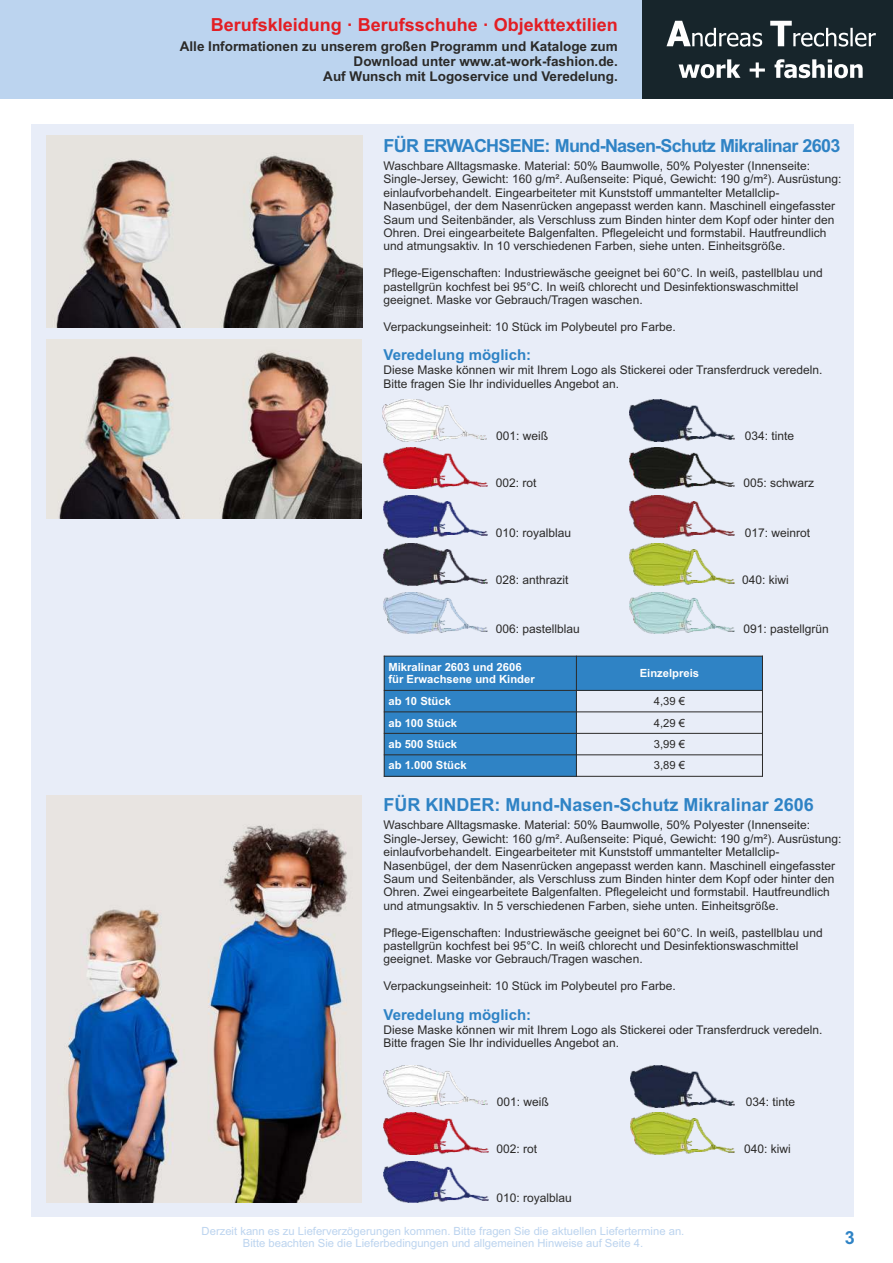
<style>
.page{position:relative;width:893px;height:1263px;background:#fff}
.page>*{position:absolute;margin:0;border:0;box-sizing:border-box;transform-origin:0 0}
.t1{font:700 18px "Arial";letter-spacing:-.04em;color:#2f83c5}
.t2{font:700 18px "Arial";color:#e31e24}
.t3{font:700 18px "Arial";color:#2f83c5}
.t4{font:700 15px "Arial";color:#2f83c5}
.t5{font:700 13.5px/15.1px "Arial";color:#2b2a29;text-align:right}
.t6{font:12px/13.4px "Arial";color:#2b2a29}
.t7{font:11.25px "Arial";color:#bcd4ef}
.t8{font:700 11.25px/12.6px "Arial";color:#fefefe}
.t9{font:11.25px "Arial";color:#2b2a29}
</style>
<div class="page">
<div style="left:32px;top:124px;width:822px;height:1092px;background:#e8edf8"></div>
<div style="left:0;top:0;width:893px;height:99px;background:#bcd4ef"></div>
<div style="left:642px;top:0;width:251px;height:99px;background:#17252b"></div>
<svg style="left:666px;top:21px;width:210px;height:57px"></svg>
<img style="left:47px;top:135px;width:315px;height:192px">
<img style="left:47px;top:339px;width:315px;height:180px">
<div style="left:384px;top:656px;width:192px;height:34px;background:#2f83c5"></div>
<div style="left:576px;top:656px;width:186px;height:34px;background:#2f83c5"></div>
<div style="left:384px;top:690px;width:192px;height:22px;background:#2f83c5"></div>
<div style="left:384px;top:712px;width:192px;height:21px;background:#2f83c5"></div>
<div style="left:384px;top:733px;width:192px;height:22px;background:#2f83c5"></div>
<div style="left:384px;top:755px;width:192px;height:21px;background:#2f83c5"></div>
<hr style="left:384px;top:656px;width:1px;height:121px;background:#2b2a29">
<hr style="left:576px;top:656px;width:1px;height:121px;background:#2b2a29">
<hr style="left:762px;top:656px;width:1px;height:121px;background:#2b2a29">
<hr style="left:384px;top:776px;width:379px;height:1px;background:#2b2a29">
<hr style="left:384px;top:754px;width:379px;height:1px;background:#2b2a29">
<hr style="left:384px;top:733px;width:379px;height:1px;background:#2b2a29">
<hr style="left:384px;top:711px;width:379px;height:1px;background:#2b2a29">
<hr style="left:384px;top:690px;width:379px;height:1px;background:#2b2a29">
<hr style="left:384px;top:656px;width:379px;height:1px;background:#2b2a29">
<img style="left:383px;top:400px;width:104px;height:41px">
<img style="left:630px;top:400px;width:104px;height:42px">
<img style="left:383px;top:447px;width:104px;height:42px">
<img style="left:630px;top:447px;width:104px;height:42px">
<img style="left:383px;top:496px;width:104px;height:41px">
<img style="left:630px;top:496px;width:104px;height:41px">
<img style="left:383px;top:544px;width:104px;height:41px">
<img style="left:383px;top:592px;width:104px;height:42px">
<img style="left:630px;top:592px;width:104px;height:42px">
<img style="left:630px;top:544px;width:104px;height:41px">
<img style="left:47px;top:795px;width:315px;height:407px">
<img style="left:383px;top:1065px;width:105px;height:42px">
<img style="left:631px;top:1065px;width:104px;height:42px">
<img style="left:384px;top:1113px;width:104px;height:41px">
<img style="left:384px;top:1161px;width:104px;height:42px">
<img style="left:630px;top:1113px;width:105px;height:41px">
<p class="t2" style="left:211px;top:18px;width:409px">Berufskleidung · Berufsschuhe · Objekttextilien</p>
<p class="t5" style="left:180px;top:40px;width:440px">Alle Informationen zu unserem großen Programm und Kataloge zum<br>Download unter www.at-work-fashion.de.</p>
<p class="t5" style="left:323px;top:70px;width:296px">Auf Wunsch mit Logoservice und Veredelung.</p>
<p class="t1" style="left:384px;top:139px;width:458px">FÜR ERWACHSENE: Mund-Nasen-Schutz Mikralinar 2603</p>
<p class="t6" style="left:384px;top:160px;width:459px">Waschbare Alltagsmaske. Material: 50% Baumwolle, 50% Polyester (Innenseite:<br>Single-Jersey, Gewicht: 160 g/m². Außenseite: Piqué, Gewicht: 190 g/m²). Ausrüstung: einlaufvorbehandelt. Eingearbeiteter mit Kunststoff ummantelter Metallclip-Nasenbügel, der dem Nasenrücken angepasst werden kann. Maschinell eingefasster Saum und Seitenbänder, als Verschluss zum Binden hinter dem Kopf oder hinter den Ohren. Drei eingearbeitete Balgenfalten. Pflegeleicht und formstabil. Hautfreundlich und atmungsaktiv. In 10 verschiedenen Farben, siehe unten. Einheitsgröße.</p>
<p class="t6" style="left:384px;top:267px;width:441px">Pflege-Eigenschaften: Industriewäsche geeignet bei 60°C. In weiß, pastellblau und pastellgrün kochfest bei 95°C. In weiß chlorecht und Desinfektionswaschmittel geeignet. Maske vor Gebrauch/Tragen waschen.</p>
<p class="t6" style="left:384px;top:321px;width:294px">Verpackungseinheit: 10 Stück im Polybeutel pro Farbe.</p>
<p class="t6" style="left:384px;top:365px;width:440px">Diese Maske können wir mit Ihrem Logo als Stickerei oder Transferdruck veredeln.<br>Bitte fragen Sie Ihr individuelles Angebot an.</p>
<p class="t4" style="left:384px;top:349px;width:149px">Veredelung möglich:</p>
<p class="t6" style="left:496px;top:431px;width:54px">001: weiß</p>
<p class="t6" style="left:745px;top:431px;width:51px">034: tinte</p>
<p class="t6" style="left:496px;top:477px;width:42px">002: rot</p>
<p class="t6" style="left:743px;top:477px;width:72px">005: schwarz</p>
<p class="t6" style="left:496px;top:527px;width:77px">010: royalblau</p>
<p class="t6" style="left:745px;top:527px;width:67px">017: weinrot</p>
<p class="t6" style="left:496px;top:574px;width:74px">028: anthrazit</p>
<p class="t6" style="left:742px;top:574px;width:48px">040: kiwi</p>
<p class="t6" style="left:496px;top:623px;width:86px">006: pastellblau</p>
<p class="t6" style="left:743px;top:623px;width:87px">091: pastellgrün</p>
<p class="t8" style="left:388px;top:662px;width:148px">Mikralinar 2603 und 2606 für Erwachsene und Kinder</p>
<p class="t8" style="left:640px;top:668px;width:61px">Einzelpreis</p>
<p class="t8" style="left:388px;top:696px;width:64px">ab 10 Stück</p>
<p class="t9" style="left:654px;top:697px;width:33px">4,39 €</p>
<p class="t8" style="left:388px;top:717px;width:70px">ab 100 Stück</p>
<p class="t9" style="left:654px;top:718px;width:33px">4,29 €</p>
<p class="t8" style="left:388px;top:739px;width:70px">ab 500 Stück</p>
<p class="t9" style="left:654px;top:740px;width:33px">3,99 €</p>
<p class="t8" style="left:388px;top:760px;width:80px">ab 1.000 Stück</p>
<p class="t9" style="left:654px;top:761px;width:33px">3,89 €</p>
<p class="t3" style="left:384px;top:798px;width:432px">FÜR KINDER: Mund-Nasen-Schutz Mikralinar 2606</p>
<p class="t6" style="left:384px;top:819px;width:459px">Waschbare Alltagsmaske. Material: 50% Baumwolle, 50% Polyester (Innenseite:<br>Single-Jersey, Gewicht: 160 g/m². Außenseite: Piqué, Gewicht: 190 g/m²). Ausrüstung: einlaufvorbehandelt. Eingearbeiteter mit Kunststoff ummantelter Metallclip-Nasenbügel, der dem Nasenrücken angepasst werden kann. Maschinell eingefasster Saum und Seitenbänder, als Verschluss zum Binden hinter dem Kopf oder hinter den Ohren. Zwei eingearbeitete Balgenfalten. Pflegeleicht und formstabil. Hautfreundlich und atmungsaktiv. In 5 verschiedenen Farben, siehe unten. Einheitsgröße.</p>
<p class="t6" style="left:384px;top:927px;width:441px">Pflege-Eigenschaften: Industriewäsche geeignet bei 60°C. In weiß, pastellblau und pastellgrün kochfest bei 95°C. In weiß chlorecht und Desinfektionswaschmittel geeignet. Maske vor Gebrauch/Tragen waschen.</p>
<p class="t6" style="left:384px;top:980px;width:294px">Verpackungseinheit: 10 Stück im Polybeutel pro Farbe.</p>
<p class="t4" style="left:384px;top:1009px;width:149px">Veredelung möglich:</p>
<p class="t6" style="left:384px;top:1024px;width:440px">Diese Maske können wir mit Ihrem Logo als Stickerei oder Transferdruck veredeln.<br>Bitte fragen Sie Ihr individuelles Angebot an.</p>
<p class="t6" style="left:497px;top:1096px;width:54px">001: weiß</p>
<p class="t6" style="left:746px;top:1096px;width:51px">034: tinte</p>
<p class="t6" style="left:497px;top:1143px;width:42px">002: rot</p>
<p class="t6" style="left:744px;top:1143px;width:48px">040: kiwi</p>
<p class="t6" style="left:497px;top:1192px;width:77px">010: royalblau</p>
<p class="t7" style="left:202px;top:1226px;width:484px">Derzeit kann es zu Lieferverzögerungen kommen. Bitte fragen Sie die aktuellen Liefertermine an.</p>
<p class="t1" style="left:845px;top:1231px;width:12px">3</p>
<p class="t7" style="left:243px;top:1239px;width:402px">Bitte beachten Sie die Lieferbedingungen und allgemeinen Hinweise auf Seite 4.</p>
</div>
